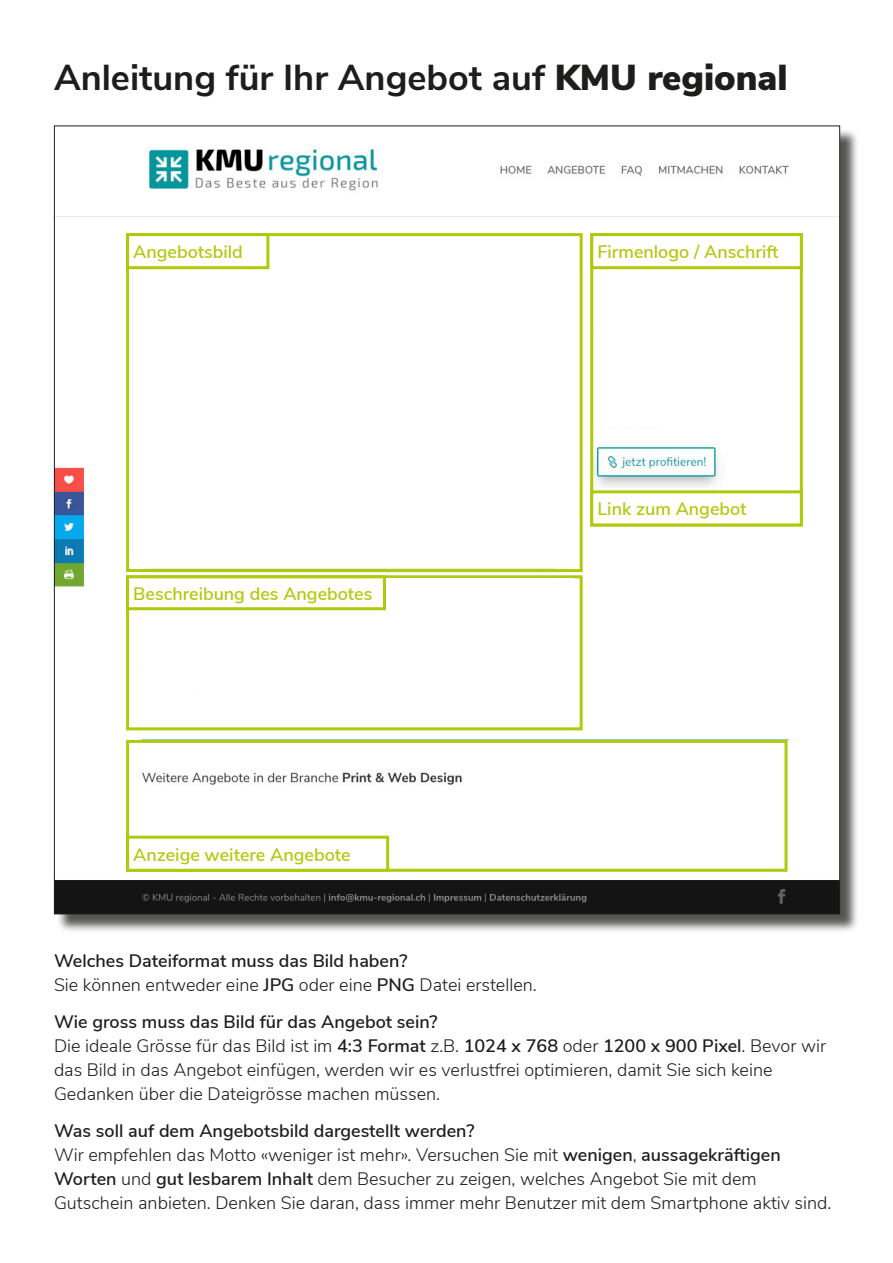
<style>
.page{position:relative;width:893px;height:1263px;background:#fff}
.page>*{position:absolute;margin:0;border:0;box-sizing:border-box;transform-origin:0 0}
.t1{font:700 36px "Nunito Sans";color:#1d1d1b}
.t2{font:300 18px/24px "Nunito Sans";color:#1d1d1b}
.t3{font:600 18px "Nunito Sans";color:#1d1d1b}
.t4{font:600 18px "Nunito Sans";color:#afca0b}
.s1{font-weight:900}
.s2{font-weight:600}
</style>
<div class="page">
<div style="left:56px;top:128px;width:803px;height:805px;background:#1d1d1b;opacity:.75"></div>
<img style="left:56px;top:128px;width:782px;height:784px">
<div style="left:126px;top:233px;width:457px;height:339px;border:3px solid #afca0b"></div>
<div style="left:126px;top:575px;width:457px;height:155px;border:3px solid #afca0b"></div>
<div style="left:590px;top:233px;width:213px;height:293px;border:3px solid #afca0b"></div>
<div style="left:126px;top:740px;width:661px;height:132px;border:3px solid #afca0b"></div>
<div style="left:141px;top:801px;width:629px;height:62px;background:#fff"></div>
<div style="left:592px;top:492px;width:209px;height:33px;background:#fff"></div>
<div style="left:590px;top:490px;width:213px;height:36px;border:3px solid #afca0b"></div>
<div style="left:128px;top:837px;width:260px;height:33px;background:#fff"></div>
<div style="left:126px;top:836px;width:263px;height:36px;border:3px solid #afca0b"></div>
<div style="left:133px;top:244px;width:439px;height:324px;background:#fff"></div>
<div style="left:128px;top:235px;width:140px;height:33px;background:#fff"></div>
<div style="left:126px;top:233px;width:143px;height:36px;border:3px solid #afca0b"></div>
<div style="left:597px;top:239px;width:199px;height:187px;background:#fff"></div>
<div style="left:592px;top:235px;width:209px;height:33px;background:#fff"></div>
<div style="left:590px;top:233px;width:213px;height:36px;border:3px solid #afca0b"></div>
<div style="left:141px;top:578px;width:431px;height:115px;background:#fff"></div>
<div style="left:128px;top:577px;width:256px;height:32px;background:#fff"></div>
<div style="left:126px;top:575px;width:260px;height:35px;border:3px solid #afca0b"></div>
<p class="t1" style="left:54px;top:52px;width:735px">Anleitung für Ihr Angebot auf <span class="s1">KMU regional</span></p>
<p class="t4" style="left:133px;top:239px;width:111px">Angebotsbild</p>
<p class="t4" style="left:597px;top:239px;width:182px">Firmenlogo / Anschrift</p>
<p class="t4" style="left:133px;top:580px;width:241px">Beschreibung des Angebotes</p>
<p class="t4" style="left:133px;top:841px;width:219px">Anzeige weitere Angebote</p>
<p class="t4" style="left:597px;top:496px;width:151px">Link zum Angebot</p>
<p class="t3" style="left:54px;top:948px;width:355px">Welches Dateiformat muss das Bild haben?</p>
<p class="t2" style="left:54px;top:972px;width:484px">Sie können entweder eine <span class="s2">JPG</span> oder eine <span class="s2">PNG</span> Datei erstellen.</p>
<p class="t3" style="left:54px;top:1009px;width:385px">Wie gross muss das Bild für das Angebot sein?</p>
<p class="t2" style="left:54px;top:1033px;width:774px">Die ideale Grösse für das Bild ist im <span class="s2">4:3 Format</span> z.B. <span class="s2">1024 x 768</span> oder <span class="s2">1200 x 900 Pixel</span>. Bevor wir das Bild in das Angebot einfügen, werden wir es verlustfrei optimieren, damit Sie sich keine<br>Gedanken über die Dateigrösse machen müssen.</p>
<p class="t3" style="left:54px;top:1117px;width:422px">Was soll auf dem Angebotsbild dargestellt werden?</p>
<p class="t2" style="left:54px;top:1141px;width:779px">Wir empfehlen das Motto «weniger ist mehr». Versuchen Sie mit <span class="s2">wenigen</span>, <span class="s2">aussagekräftigen<br>Worten</span> und <span class="s2">gut lesbarem Inhalt</span> dem Besucher zu zeigen, welches Angebot Sie mit dem<br>Gutschein anbieten. Denken Sie daran, dass immer mehr Benutzer mit dem Smartphone aktiv sind.</p>
</div>
